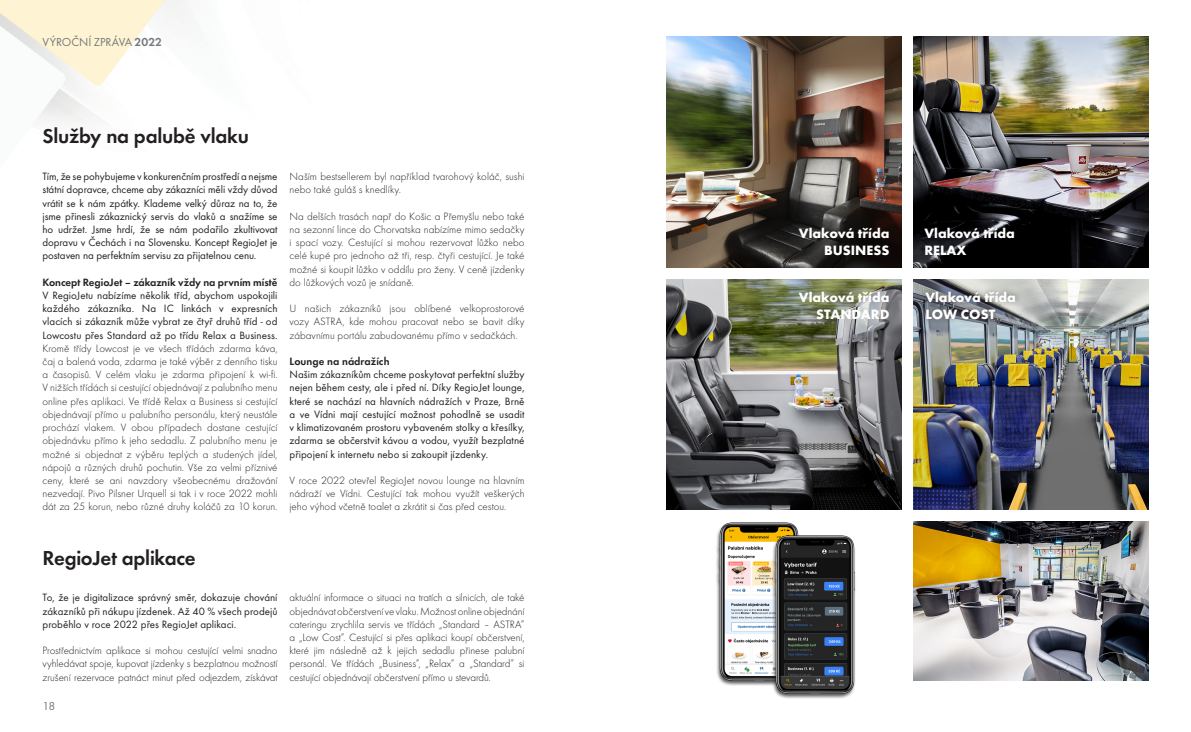
<style>
.page{position:relative;width:1191px;height:732px;background:#fff}
.page>*{position:absolute;margin:0;border:0;box-sizing:border-box;transform-origin:0 0}
.nadpis2{font:600 21px "Futura TOT";letter-spacing:-.01em;color:#231f20}
.Normal_wrd_2{font:700 14px/17px "Futura TOT";color:#fff;text-align:right}
.t1{font:12px "Futura TOT";color:#76787b}
.nadpis2-2{font:11px/13.2px "Futura TOT Ligh";color:#231f20;text-align:justify}
.nadpis2-3{font:11px/13.2px "Futura TOT";color:#231f20;text-align:justify}
.nadpis2-4{font:600 11px "Futura TOT";letter-spacing:-.005em;color:#231f20}
.s1{font-weight:600}
.s2{font-family:"Futura TOT"}
</style>
<div class="page">
<img style="left:0;top:0;width:193px;height:123px">
<img style="left:913px;top:521px;width:235px;height:159px">
<img style="left:716px;top:522px;width:81px;height:164px">
<img style="left:772px;top:529px;width:84px;height:169px">
<img style="left:666px;top:37px;width:235px;height:230px">
<img style="left:913px;top:37px;width:235px;height:230px">
<img style="left:666px;top:279px;width:235px;height:230px">
<img style="left:913px;top:279px;width:235px;height:230px">
<div style="left:919px;top:285px;width:102px;height:40px;background:#231f20;opacity:.54"></div>
<p class="t1" style="left:43px;top:35px;width:121px">VÝROČNÍ ZPRÁVA <span class="s1">2022</span></p>
<p class="nadpis2" style="left:43px;top:124px;width:208px">Služby na palubě vlaku</p>
<p class="nadpis2-3" style="left:43px;top:170px;width:236px">Tím, že se pohybujeme v konkurenčním prostředí a nejsme státní dopravce, chceme aby zákazníci měli vždy důvod vrátit se k nám zpátky. Klademe velký důraz na to, že jsme přinesli zákaznický servis do vlaků a snažíme se ho udržet. Jsme hrdí, že se nám podařilo zkultivovat dopravu v Čechách i na Slovensku. Koncept RegioJet je postaven na perfektním servisu za přijatelnou cenu.</p>
<p class="nadpis2-4" style="left:43px;top:275px;width:236px">Koncept RegioJet – zákazník vždy na prvním místě</p>
<p class="nadpis2-2" style="left:43px;top:289px;width:236px"><span class="s2">V RegioJetu nabízíme několik tříd, abychom uspokojili každého zákazníka. Na IC linkách v expresních vlacích si zákazník může vybrat ze čtyř druhů tříd - od Lowcostu přes Standard až po třídu Relax a Business.<br></span>Kromě třídy Lowcost je ve všech třídách zdarma káva, čaj a balená voda, zdarma je také výběr z denního tisku a časopisů. V celém vlaku je zdarma připojení k wi-fi.<br>V nižších třídách si cestující objednávají z palubního menu online přes aplikaci. Ve třídě Relax a Business si cestující objednávají přímo u palubního personálu, který neustále prochází vlakem. V obou případech dostane cestující objednávku přímo k jeho sedadlu. Z palubního menu je možné si objednat z výběru teplých a studených jídel, nápojů a různých druhů pochutin. Vše za velmi příznivé ceny, které se ani navzdory všeobecnému dražování nezvedají. Pivo Pilsner Urquell si tak i v roce 2022 mohli dát za 25 korun, nebo různé druhy koláčů za 10 korun.</p>
<p class="nadpis2-2" style="left:289px;top:170px;width:236px">Naším bestsellerem byl například tvarohový koláč, sushi nebo také guláš s knedlíky.</p>
<p class="nadpis2-2" style="left:289px;top:209px;width:236px">Na delších trasách např do Košic a Přemyšlu nebo také na sezonní lince do Chorvatska nabízíme mimo sedačky i spací vozy. Cestující si mohou rezervovat lůžko nebo celé kupé pro jednoho až tři, resp. čtyři cestující. Je také možné si koupit lůžko v oddílu pro ženy. V ceně jízdenky do lůžkových vozů je snídaně.</p>
<p class="nadpis2-2" style="left:289px;top:302px;width:236px">U našich zákazníků jsou oblíbené velkoprostorové vozy ASTRA, kde mohou pracovat nebo se bavit díky zábavnímu portálu zabudovanému přímo v sedačkách.</p>
<p class="nadpis2-4" style="left:289px;top:354px;width:101px">Lounge na nádražích</p>
<p class="nadpis2-3" style="left:289px;top:368px;width:236px">Našim zákazníkům chceme poskytovat perfektní služby nejen během cesty, ale i před ní. Díky RegioJet lounge, které se nachází na hlavních nádražích v Praze, Brně a ve Vídni mají cestující možnost pohodlně se usadit v klimatizovaném prostoru vybaveném stolky a křesílky, zdarma se občerstvit kávou a vodou, využít bezplatné připojení k internetu nebo si zakoupit jízdenky.</p>
<p class="nadpis2-2" style="left:289px;top:473px;width:236px">V roce 2022 otevřel RegioJet novou lounge na hlavním nádraží ve Vídni. Cestující tak mohou využít veškerých jeho výhod včetně toalet a zkrátit si čas před cestou.</p>
<p class="nadpis2" style="left:43px;top:544px;width:155px">RegioJet aplikace</p>
<p class="nadpis2-3" style="left:43px;top:590px;width:236px">To, že je digitalizace správný směr, dokazuje chování zákazníků při nákupu jízdenek. Až 40 % všech prodejů proběhlo v roce 2022 přes RegioJet aplikaci.</p>
<p class="nadpis2-2" style="left:43px;top:643px;width:236px">Prostřednictvím aplikace si mohou cestující velmi snadno vyhledávat spoje, kupovat jízdenky s bezplatnou možností zrušení rezervace patnáct minut před odjezdem, získávat</p>
<p class="t1" style="left:43px;top:698px;width:14px">18</p>
<p class="nadpis2-2" style="left:289px;top:591px;width:236px">aktuální informace o situaci na tratích a silnicích, ale také objednávat občerstvení ve vlaku. Možnost online objednání cateringu zrychlila servis ve třídách „Standard – ASTRA” a „Low Cost”. Cestující si přes aplikaci koupí občerstvení, které jim následně až k jejich sedadlu přinese palubní personál. Ve třídách „Business”, „Relax” a „Standard” si cestující objednávají občerstvení přímo u stevardů.</p>
<p class="Normal_wrd_2" style="left:799px;top:225px;width:92px">Vlaková třída<br>BUSINESS</p>
<p class="Normal_wrd_2" style="left:924px;top:225px;width:92px;text-align:left">Vlaková třída<br>RELAX</p>
<p class="Normal_wrd_2" style="left:799px;top:288px;width:92px">Vlaková třída<br>STANDARD</p>
<p class="Normal_wrd_2" style="left:925px;top:288px;width:92px;text-align:left">Vlaková třída<br>LOW COST</p>
</div>
